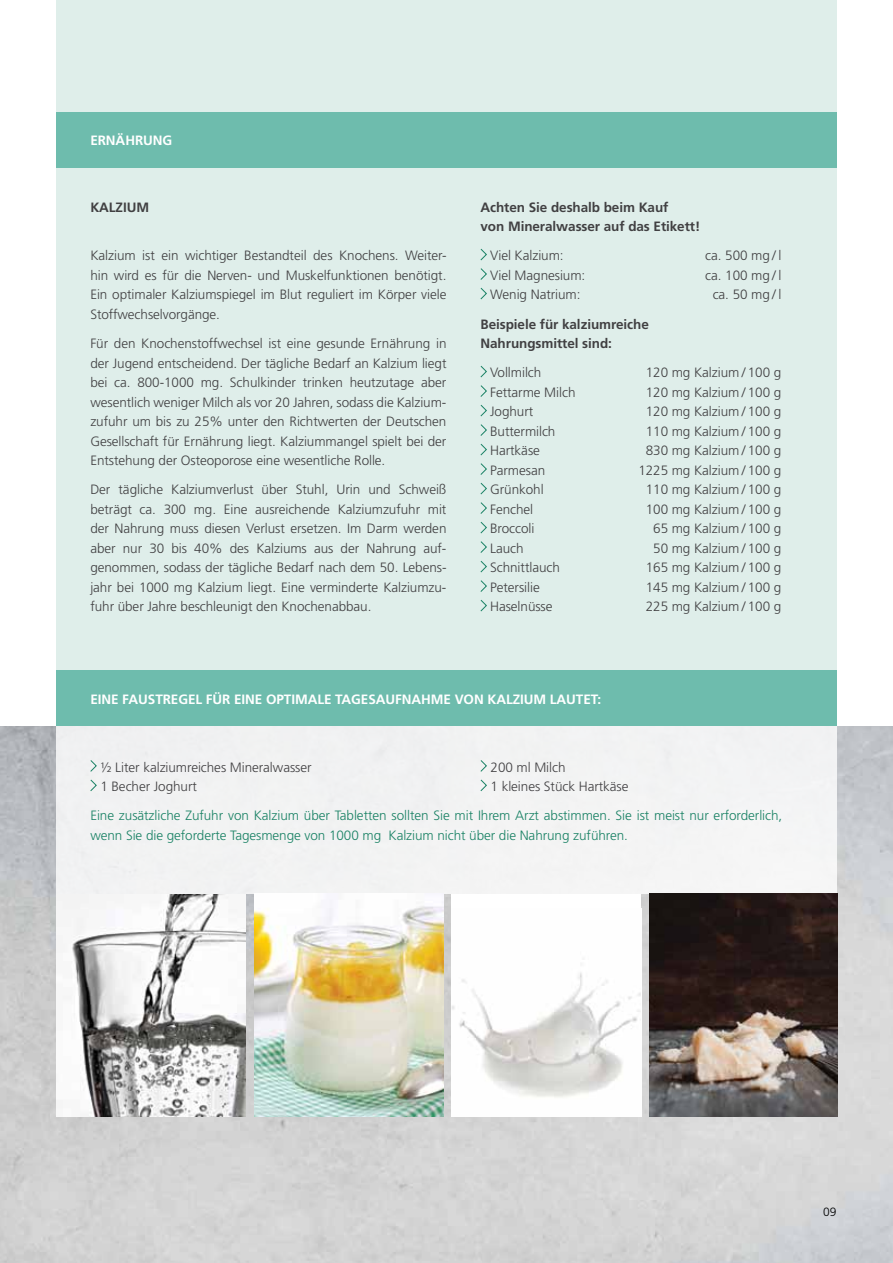
<style>
.page{position:relative;width:893px;height:1263px;background:#fff}
.page>*{position:absolute;margin:0;border:0;box-sizing:border-box;transform-origin:0 0}
.t1{font:300 13.5px/19.5px "Frutiger LT Pro";letter-spacing:-.005em;color:#414042;text-align:justify}
.t2{font:300 13.5px/19.5px "Frutiger LT Pro";letter-spacing:-.005em;color:#1a8265}
.t3{font:700 13.5px/19.5px "Frutiger LT Pro";letter-spacing:-.005em;color:#414042}
.t4{font:700 13.5px "Frutiger LT Pro";letter-spacing:-.005em;color:#fff}
.t5{font:300 12px "Frutiger LT Pro";color:#000}
</style>
<div class="page">
<img style="left:0;top:726px;width:893px;height:537px">
<div style="left:56px;top:0;width:781px;height:670px;background:#dfeeea"></div>
<svg style="left:480px;top:248px;width:7px;height:13px"></svg>
<svg style="left:480px;top:268px;width:7px;height:12px"></svg>
<svg style="left:480px;top:287px;width:7px;height:13px"></svg>
<svg style="left:480px;top:365px;width:7px;height:13px"></svg>
<svg style="left:480px;top:385px;width:7px;height:12px"></svg>
<svg style="left:480px;top:404px;width:7px;height:13px"></svg>
<svg style="left:480px;top:424px;width:7px;height:12px"></svg>
<svg style="left:480px;top:443px;width:7px;height:13px"></svg>
<svg style="left:480px;top:463px;width:7px;height:12px"></svg>
<svg style="left:480px;top:482px;width:7px;height:13px"></svg>
<svg style="left:480px;top:502px;width:7px;height:12px"></svg>
<svg style="left:480px;top:521px;width:7px;height:13px"></svg>
<svg style="left:480px;top:541px;width:7px;height:12px"></svg>
<svg style="left:480px;top:561px;width:7px;height:12px"></svg>
<svg style="left:480px;top:580px;width:7px;height:12px"></svg>
<svg style="left:480px;top:600px;width:7px;height:12px"></svg>
<div style="left:56px;top:670px;width:781px;height:56px;background:#6ebcad"></div>
<div style="left:56px;top:112px;width:781px;height:55px;background:#6ebcad"></div>
<div style="left:56px;top:726px;width:781px;height:168px;background:#f2f3f3"></div>
<svg style="left:90px;top:760px;width:7px;height:12px"></svg>
<svg style="left:90px;top:779px;width:7px;height:12px"></svg>
<svg style="left:480px;top:760px;width:7px;height:12px"></svg>
<svg style="left:480px;top:779px;width:7px;height:13px"></svg>
<img style="left:56px;top:894px;width:190px;height:222px">
<div style="left:452px;top:894px;width:189px;height:222px;background:#fff"></div>
<img style="left:452px;top:972px;width:189px;height:126px">
<img style="left:254px;top:893px;width:189px;height:223px">
<img style="left:649px;top:893px;width:188px;height:223px">
<p class="t4" style="left:90px;top:132px;width:73px">ernährung</p>
<p class="t3" style="left:90px;top:197px;width:60px">Kalzium</p>
<p class="t1" style="left:90px;top:246px;width:358px">Kalzium ist ein wichtiger Bestandteil des Knochens. Weiter&shy;hin wird es für die Nerven- und Muskelfunktionen benötigt.<br>Ein optimaler Kalziumspiegel im Blut reguliert im Körper viele Stoffwechselvorgänge.</p>
<p class="t1" style="left:90px;top:334px;width:358px">Für den Knochenstoffwechsel ist eine gesunde Ernährung in der Jugend entscheidend. Der tägliche Bedarf an Kalzium liegt bei ca. 800-1000 mg. Schulkinder trinken heutzutage aber wesentlich weniger Milch als vor 20 Jahren, sodass die Kalzium&shy;zufuhr um bis zu 25% unter den Richtwerten der Deutschen Gesellschaft für Ernährung liegt. Kalziummangel spielt bei der Entstehung der Osteoporose eine wesentliche Rolle.</p>
<p class="t1" style="left:90px;top:480px;width:358px">Der tägliche Kalziumverlust über Stuhl, Urin und Schweiß beträgt ca. 300 mg. Eine ausreichende Kalziumzufuhr mit der Nahrung muss diesen Verlust ersetzen. Im Darm werden aber nur 30 bis 40% des Kalziums aus der Nahrung auf&shy;genommen, sodass der tägliche Bedarf nach dem 50. Lebens&shy;jahr bei 1000 mg Kalzium liegt. Eine verminderte Kalziumzu&shy;fuhr über Jahre beschleunigt den Knochenabbau.</p>
<p class="t3" style="left:480px;top:197px;width:221px">Achten Sie deshalb beim Kauf<br>von M ineralwasser auf das Etikett!</p>
<p class="t1" style="left:490px;top:246px;width:75px">Viel Kalzium:</p>
<p class="t1" style="left:705px;top:246px;width:78px">ca. 500 mg / l</p>
<p class="t1" style="left:490px;top:265px;width:97px">Viel Magnesium:</p>
<p class="t1" style="left:705px;top:265px;width:78px">ca. 100 mg / l</p>
<p class="t1" style="left:490px;top:285px;width:92px">Wenig Natrium:</p>
<p class="t1" style="left:713px;top:285px;width:70px">ca. 50 mg / l</p>
<p class="t3" style="left:480px;top:314px;width:170px">Beispiele für kalziumreiche<br>Nahrungsmittel sind:</p>
<p class="t1" style="left:490px;top:363px;width:53px">Vollmilch</p>
<p class="t1" style="left:646px;top:363px;width:137px">120 mg Kalzium / 100 g</p>
<p class="t1" style="left:490px;top:382px;width:87px">Fettarme Milch</p>
<p class="t1" style="left:646px;top:382px;width:137px">120 mg Kalzium / 100 g</p>
<p class="t1" style="left:490px;top:402px;width:45px">Joghurt</p>
<p class="t1" style="left:646px;top:402px;width:137px">120 mg Kalzium / 100 g</p>
<p class="t1" style="left:490px;top:421px;width:67px">Buttermilch</p>
<p class="t1" style="left:646px;top:421px;width:137px">110 mg Kalzium / 100 g</p>
<p class="t1" style="left:490px;top:441px;width:51px">Hartkäse</p>
<p class="t1" style="left:646px;top:441px;width:137px">830 mg Kalzium / 100 g</p>
<p class="t1" style="left:490px;top:460px;width:57px">Parmesan</p>
<p class="t1" style="left:638px;top:460px;width:145px">1225 mg Kalzium / 100 g</p>
<p class="t1" style="left:490px;top:480px;width:55px">Grünkohl</p>
<p class="t1" style="left:646px;top:480px;width:137px">110 mg Kalzium / 100 g</p>
<p class="t1" style="left:490px;top:499px;width:45px">Fenchel</p>
<p class="t1" style="left:646px;top:499px;width:137px">100 mg Kalzium / 100 g</p>
<p class="t1" style="left:490px;top:519px;width:46px">Broccoli</p>
<p class="t1" style="left:653px;top:519px;width:130px">65 mg Kalzium / 100 g</p>
<p class="t1" style="left:490px;top:538px;width:35px">Lauch</p>
<p class="t1" style="left:653px;top:538px;width:130px">50 mg Kalzium / 100 g</p>
<p class="t1" style="left:490px;top:558px;width:71px">Schnittlauch</p>
<p class="t1" style="left:646px;top:558px;width:137px">165 mg Kalzium / 100 g</p>
<p class="t1" style="left:490px;top:577px;width:51px">Petersilie</p>
<p class="t1" style="left:646px;top:577px;width:137px">145 mg Kalzium / 100 g</p>
<p class="t1" style="left:490px;top:597px;width:64px">Haselnüsse</p>
<p class="t1" style="left:646px;top:597px;width:137px">225 mg Kalzium / 100 g</p>
<p class="t4" style="left:90px;top:691px;width:315px">Ein e Faustregel für ein e opti male Tagesaufnah</p>
<p class="t4" style="left:431px;top:691px;width:35px">me von</p>
<p class="t4" style="left:487px;top:691px;width:115px">Kalzium lautet:</p>
<p class="t1" style="left:100px;top:757px;width:213px">½ Liter kalziumreiches Mineralwasser<br>1 Becher Joghurt</p>
<p class="t2" style="left:90px;top:806px;width:693px">Eine zusätzliche Zufuhr von Kalzium über Tabletten sollten Sie mit Ihrem Arzt abstimmen. Sie ist meist nur erforderlich, wenn Sie die geforderte Tagesmenge von 1000 mg Kalzium nicht über die Nahrung zuführen.</p>
<p class="t1" style="left:491px;top:757px;width:139px">200 ml Milch<br>1 kleines Stück Hartkäse</p>
<p class="t5" style="left:823px;top:1204px;width:15px">09</p>
</div>
